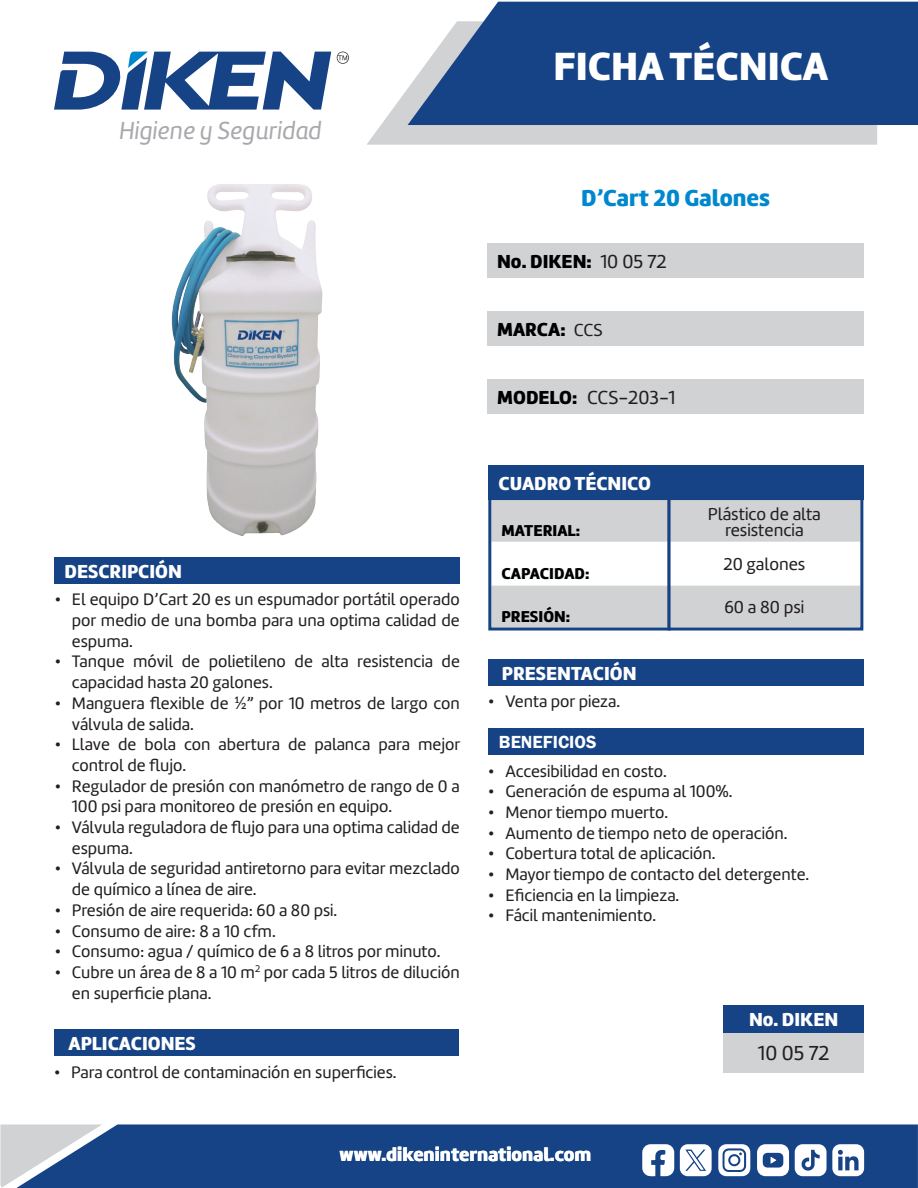
<style>
.page{position:relative;width:918px;height:1188px;background:#fff}
.page>*{position:absolute;margin:0;border:0;box-sizing:border-box;transform-origin:0 0}
.t1{font:40.8px "Amelia Basic Black";color:#fff}
.t2{font:25.5px "Amelia Basic Italic";color:#a8a9ad}
.t3{font:24px "Amelia Basic Black";color:#0088ce}
.t4{font:21px "Amelia Basic";color:#231f20}
.t5{font:19.5px "Amelia Basic Black";color:#fff}
.t6{font:19.5px "Amelia Basic Black";color:#000}
.t7{font:19.5px "Amelia Basic";color:#231f20}
.t8{font:600 18px "Franklin Gothic";color:#fff}
.t9{font:17.85px/16.4px "Amelia Basic";color:#231f20;text-align:center}
.t10{font:17.25px/20.7px "Amelia Basic";color:#231f20}
.t11{font:16.35px "Amelia Basic Black";color:#000}
.s1{font-family:"Lato"}
.s2{font-family:"Amelia Basic";color:#231f20}
.s3{font-family:"Amelia Basic";font-size:18px;color:#231f20}
.s4{font-family:"Amelia Basic Black";color:#000}
</style>
<div class="page">
<div style="left:102px;top:1124px;width:816px;height:64px;background:#164386"></div>
<svg style="left:0;top:1124px;width:102px;height:64px;background:#95a6be"></svg>
<svg style="left:367px;top:88px;width:510px;height:57px;background:#d5d6d8"></svg>
<svg style="left:408px;top:2px;width:510px;height:123px;background:#2b5490"></svg>
<svg style="left:54px;top:51px;width:277px;height:59px"></svg>
<svg style="left:337px;top:52px;width:12px;height:12px"></svg>
<svg style="left:680px;top:1144px;width:32px;height:32px"></svg>
<svg style="left:642px;top:1144px;width:32px;height:32px"></svg>
<svg style="left:718px;top:1144px;width:32px;height:32px"></svg>
<div style="left:730px;top:1156px;width:8px;height:8px;background:#fff;border-radius:50%"></div>
<svg style="left:757px;top:1144px;width:32px;height:32px"></svg>
<svg style="left:795px;top:1144px;width:69px;height:32px"></svg>
<div style="left:489px;top:466px;width:375px;height:34px;background:#164386"></div>
<div style="left:487px;top:244px;width:377px;height:34px;background:#d1d2d4"></div>
<div style="left:487px;top:312px;width:377px;height:34px;background:#d1d2d4"></div>
<div style="left:487px;top:379px;width:377px;height:34px;background:#d1d2d4"></div>
<div style="left:55px;top:557px;width:405px;height:27px;background:#164386"></div>
<div style="left:54px;top:1030px;width:405px;height:26px;background:#164386"></div>
<div style="left:488px;top:659px;width:376px;height:27px;background:#164386"></div>
<div style="left:488px;top:728px;width:376px;height:27px;background:#164386"></div>
<div style="left:724px;top:1005px;width:140px;height:28px;background:#164386"></div>
<div style="left:724px;top:1033px;width:140px;height:39px;background:#d1d2d4"></div>
<div style="left:492px;top:501px;width:367px;height:126px;background:#d1d2d4"></div>
<svg style="left:492px;top:542px;width:367px;height:43px"></svg>
<div style="left:488px;top:497px;width:375px;height:134px;border:3px solid #164386"></div>
<hr style="left:668px;top:500px;width:3px;height:131px;background:#164386">
<img style="left:172px;top:185px;width:150px;height:351px">
<h2 class="t2" style="left:119px;top:116px;width:204px">Higiene y Seguridad</h2>
<p class="t5" style="left:65px;top:560px;width:119px">DESCRIPCIÓN</p>
<p class="t10" style="left:72px;top:589px;width:390px;text-align:justify;text-indent:-17px">• El equipo D’Cart 20 es un espumador portátil operado por medio de una bomba para una optima calidad de espuma.</p>
<p class="t10" style="left:72px;top:651px;width:390px;text-indent:-17px">• Tanque móvil de polietileno de alta resistencia de capacidad hasta 20 galones.</p>
<p class="t10" style="left:72px;top:693px;width:390px;text-indent:-17px">• Manguera flexible de <span class="s1">½</span>” por 10 metros de largo con válvula de salida.</p>
<p class="t10" style="left:72px;top:734px;width:390px;text-indent:-17px">• Llave de bola con abertura de palanca para mejor control de flujo.</p>
<p class="t10" style="left:72px;top:776px;width:389px;text-indent:-17px">• Regulador de presión con manómetro de rango de 0 a<br>100 psi para monitoreo de presión en equipo.</p>
<p class="t10" style="left:72px;top:817px;width:389px;text-indent:-17px">• Válvula reguladora de flujo para una optima calidad de espuma.</p>
<p class="t10" style="left:72px;top:858px;width:389px;text-indent:-17px">• Válvula de seguridad antiretorno para evitar mezclado de químico a línea de aire.</p>
<p class="t10" style="left:55px;top:900px;width:284px">• Presión de aire requerida: 60 a 80 psi.</p>
<p class="t10" style="left:55px;top:921px;width:222px">• Consumo de aire: 8 a 10 cfm.</p>
<p class="t10" style="left:55px;top:941px;width:387px">• Consumo: agua / químico de 6 a 8 litros por minuto.</p>
<p class="t10" style="left:72px;top:962px;width:390px;text-indent:-17px">• Cubre un área de 8 a 10 m<sup>2</sup> por cada 5 litros de dilución en superficie plana.</p>
<p class="t5" style="left:69px;top:1032px;width:129px">APLICACIONES</p>
<p class="t10" style="left:54px;top:1062px;width:344px">• Para control de contaminación en superficies.</p>
<h1 class="t1" style="left:553px;top:41px;width:276px">FICHA TÉCNICA</h1>
<p class="t3" style="left:581px;top:184px;width:191px">D’Cart 20 Galones</p>
<p class="t6" style="left:497px;top:250px;width:171px">No. DIKEN: <span class="s2">10 05 72</span></p>
<p class="t6" style="left:497px;top:318px;width:107px">MARCA: <span class="s3">CCS</span></p>
<p class="t7" style="left:497px;top:386px;width:180px"><span class="s4">MODELO:</span> CCS-203-1</p>
<p class="t5" style="left:499px;top:472px;width:154px">CUADRO TÉCNICO</p>
<p class="t11" style="left:502px;top:521px;width:80px">MATERIAL:</p>
<p class="t9" style="left:708px;top:506px;width:114px">Plástico de alta resistencia</p>
<p class="t11" style="left:502px;top:564px;width:90px">CAPACIDAD:</p>
<p class="t9" style="left:723px;top:556px;width:84px">20 galones</p>
<p class="t11" style="left:502px;top:606px;width:70px">PRESIÓN:</p>
<p class="t9" style="left:724px;top:599px;width:81px">60 a 80 psi</p>
<p class="t5" style="left:502px;top:661px;width:136px">PRESENTACIÓN</p>
<p class="t10" style="left:488px;top:691px;width:133px">• Venta por pieza.</p>
<p class="t8" style="left:499px;top:731px;width:99px">BENEFICIOS</p>
<p class="t10" style="left:488px;top:761px;width:180px">• Accesibilidad en costo.</p>
<p class="t10" style="left:488px;top:781px;width:246px">• Generación de espuma al 100%.</p>
<p class="t10" style="left:488px;top:802px;width:181px">• Menor tiempo muerto.</p>
<p class="t10" style="left:488px;top:823px;width:301px">• Aumento de tiempo neto de operación.</p>
<p class="t10" style="left:488px;top:843px;width:229px">• Cobertura total de aplicación.</p>
<p class="t10" style="left:488px;top:864px;width:322px">• Mayor tiempo de contacto del detergente.</p>
<p class="t10" style="left:488px;top:885px;width:193px">• Eficiencia en la limpieza.</p>
<p class="t10" style="left:488px;top:905px;width:169px">• Fácil mantenimiento.</p>
<p class="t5" style="left:749px;top:1008px;width:91px">No. DIKEN</p>
<p class="t4" style="left:758px;top:1041px;width:73px">10 05 72</p>
<p class="t5" style="left:340px;top:1143px;width:253px">www.dikeninternational.com</p>
</div>
